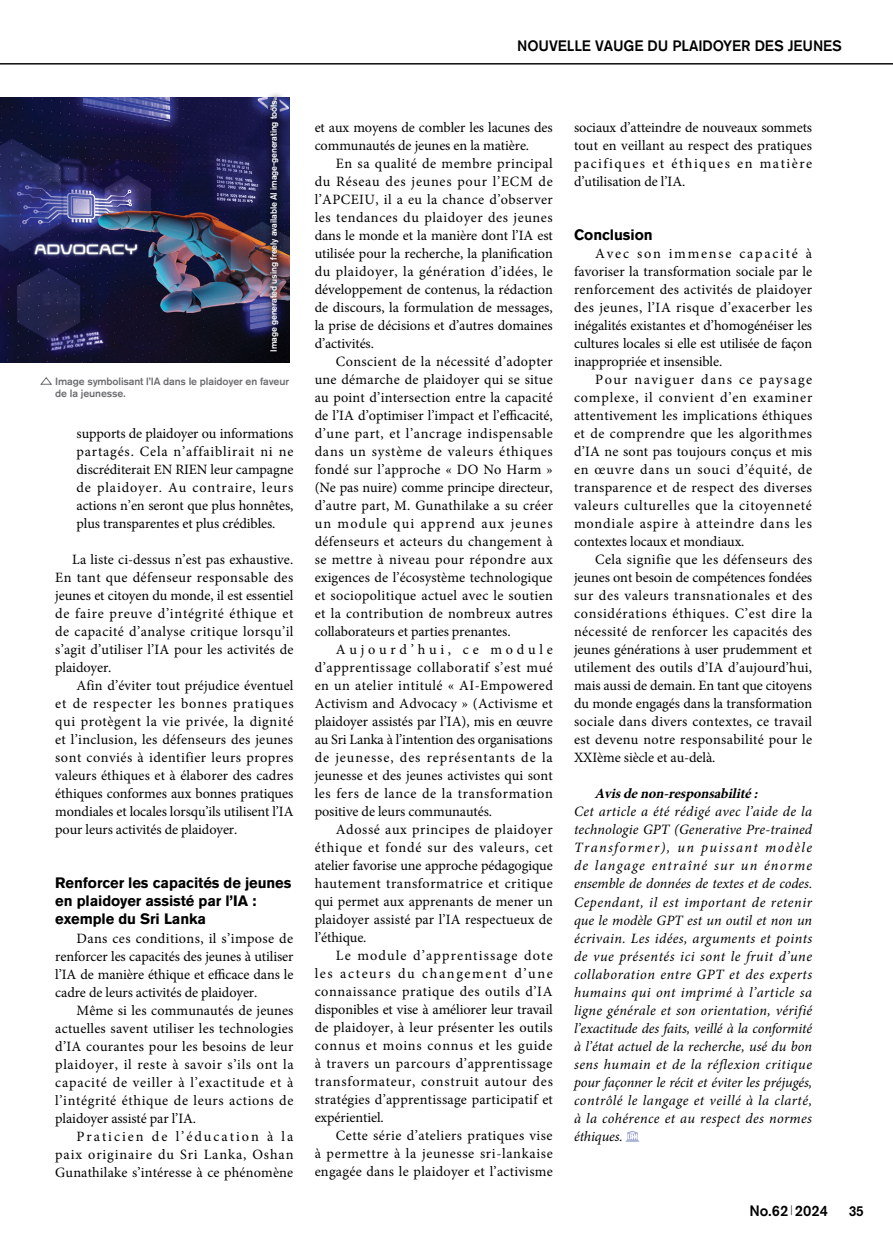
<style>
.page{position:relative;width:893px;height:1255px;background:#fff}
.page>*{position:absolute;margin:0;border:0;box-sizing:border-box;transform-origin:0 0}
.t1{font:700 15px/18px "Akzidenz Grotesk BQ";letter-spacing:-.005em;color:#000}
.t2{font:500 15px "Akzidenz Grotesk BQ";letter-spacing:-.005em;color:#000}
.t3{font:14.25px/18px "Minion Pro";letter-spacing:-.005em;color:#000;text-align:justify}
.t4{font:italic 14.25px/18px "Minion Pro";letter-spacing:.025em;color:#000;text-align:justify}
.t5{font:italic 700 14.25px "Minion Pro";color:#000}
.t6{font:500 14.25px "Akzidenz Grotesk BQ";color:#000;scale:.95 1}
.t7{font:500 10.5px/12.6px "Akzidenz Grotesk BQ";letter-spacing:-.015em;color:#6d6e71}
.t8{font:500 9px "Akzidenz Grotesk BQ";letter-spacing:-.015em;color:#fff}
.s1{font-family:"Apple SD Gothic Neo";font-weight:700;font-size:10.5px}
</style>
<div class="page">
<hr style="left:0;top:64px;width:893px;height:1px;background:#000">
<svg style="left:627px;top:1131px;width:11px;height:2px"></svg>
<img style="left:0;top:98px;width:289px;height:264px">
<svg style="left:40px;top:377px;width:12px;height:8px"></svg>
<div style="left:262px;top:90px;width:25px;height:269px;background:#000;opacity:.39"></div>
<p class="t8" style="left:268px;top:352px;width:255px;rotate:-90deg">Image generated using freely available AI image-generating tools.</p>
<p class="t7" style="left:55px;top:374px;width:235px">Image symbolisant l’IA dans le plaidoyer en faveur de la jeunesse.</p>
<p class="t3" style="left:77px;top:425px;width:218px">supports de plaidoyer ou informations partagés. Cela n’affaiblirait ni ne discréditerait EN RIEN leur campagne de plaidoyer. Au contraire, leurs actions n’en seront que plus honnêtes, plus transparentes et plus crédibles.</p>
<p class="t3" style="left:55px;top:551px;width:240px;text-indent:17px">La liste ci-dessus n’est pas exhaustive.<br>En tant que défenseur responsable des jeunes et citoyen du monde, il est essentiel de faire preuve d’intégrité éthique et de capacité d’analyse critique lorsqu’il s’agit d’utiliser l’IA pour les activités de plaidoyer.</p>
<p class="t3" style="left:55px;top:676px;width:240px;text-indent:21px">Afin d’éviter tout préjudice éventuel et de respecter les bonnes pratiques qui protègent la vie privée, la dignité et l’inclusion, les défenseurs des jeunes sont conviés à identifier leurs propres valeurs éthiques et à élaborer des cadres éthiques conformes aux bonnes pratiques mondiales et locales lorsqu’ils utilisent l’IA pour leurs activités de plaidoyer.</p>
<p class="t1" style="left:55px;top:874px;width:238px">Renforcer les capacités de jeunes en plaidoyer assisté par l’IA : exemple du Sri Lanka</p>
<p class="t3" style="left:55px;top:929px;width:240px;text-indent:21px">Dans ces conditions, il s’impose de renforcer les capacités des jeunes à utiliser l’IA de manière éthique et efficace dans le cadre de leurs activités de plaidoyer.</p>
<p class="t3" style="left:55px;top:1001px;width:240px;text-indent:21px">Même si les communautés de jeunes actuelles savent utiliser les technologies d’IA courantes pour les besoins de leur plaidoyer, il reste à savoir s’ils ont la capacité de veiller à l’exactitude et à l’intégrité éthique de leurs actions de plaidoyer assisté par l’IA.</p>
<p class="t3" style="left:55px;top:1126px;width:240px;text-indent:21px">Praticien de l’éducation à la paix originaire du Sri Lanka, Oshan Gunathilake s’intéresse à ce phénomène</p>
<p class="t2" style="left:517px;top:37px;width:326px">NOUVELLE VAUGE DU PLAIDOYER DES JEUNES</p>
<p class="t3" style="left:315px;top:118px;width:240px">et aux moyens de combler les lacunes des communautés de jeunes en la matière.</p>
<p class="t3" style="left:315px;top:154px;width:240px;text-indent:21px">En sa qualité de membre principal du Réseau des jeunes pour l’ECM de l’APCEIU, il a eu la chance d’observer les tendances du plaidoyer des jeunes dans le monde et la manière dont l’IA est utilisée pour la recherche, la planification du plaidoyer, la génération d’idées, le développement de contenus, la rédaction de discours, la formulation de messages, la prise de décisions et d’autres domaines d’activités.</p>
<p class="t3" style="left:315px;top:352px;width:240px;text-indent:21px">Conscient de la nécessité d’adopter une démarche de plaidoyer qui se situe au point d’intersection entre la capacité de l’IA d’optimiser l’impact et l’efficacité, d’une part, et l’ancrage indispensable dans un système de valeurs éthiques fondé sur l’approche « DO No Harm » (Ne pas nuire) comme principe directeur, d’autre part, M. Gunathilake a su créer un module qui apprend aux jeunes défenseurs et acteurs du changement à se mettre à niveau pour répondre aux exigences de l’écosystème technologique et sociopolitique actuel avec le soutien et la contribution de nombreux autres collaborateurs et parties prenantes.</p>
<p class="t3" style="left:315px;top:640px;width:240px;text-indent:21px">Aujourd’hui, ce module d’apprentissage collaboratif s’est mué en un atelier intitulé « AI-Empowered Activism and Advocacy » (Activisme et plaidoyer assistés par l’IA), mis en œuvre au Sri Lanka à l’intention des organisations de jeunesse, des représentants de la jeunesse et des jeunes activistes qui sont les fers de lance de la transformation positive de leurs communautés.</p>
<p class="t3" style="left:315px;top:820px;width:240px;text-indent:21px">Adossé aux principes de plaidoyer éthique et fondé sur des valeurs, cet atelier favorise une approche pédagogique hautement transformatrice et critique qui permet aux apprenants de mener un plaidoyer assisté par l’IA respectueux de l’éthique.</p>
<p class="t3" style="left:315px;top:946px;width:240px;text-indent:21px">Le module d’apprentissage dote les acteurs du changement d’une connaissance pratique des outils d’IA disponibles et vise à améliorer leur travail de plaidoyer, à leur présenter les outils connus et moins connus et les guide à travers un parcours d’apprentissage transformateur, construit autour des stratégies d’apprentissage participatif et expérientiel.</p>
<p class="t3" style="left:315px;top:1126px;width:240px;text-indent:21px">Cette série d’ateliers pratiques vise à permettre à la jeunesse sri-lankaise engagée dans le plaidoyer et l’activisme</p>
<p class="t3" style="left:574px;top:118px;width:240px">sociaux d’atteindre de nouveaux sommets tout en veillant au respect des pratiques pacifiques et éthiques en matière d’utilisation de l’IA.</p>
<p class="t1" style="left:574px;top:226px;width:80px">Conclusion</p>
<p class="t3" style="left:574px;top:245px;width:240px;text-indent:21px">Avec son immense capacité à favoriser la transformation sociale par le renforcement des activités de plaidoyer des jeunes, l’IA risque d’exacerber les inégalités existantes et d’homogénéiser les cultures locales si elle est utilisée de façon inappropriée et insensible.</p>
<p class="t3" style="left:574px;top:371px;width:240px;text-indent:21px">Pour naviguer dans ce paysage complexe, il convient d’en examiner attentivement les implications éthiques et de comprendre que les algorithmes d’IA ne sont pas toujours conçus et mis en œuvre dans un souci d’équité, de transparence et de respect des diverses valeurs culturelles que la citoyenneté mondiale aspire à atteindre dans les contextes locaux et mondiaux.</p>
<p class="t3" style="left:574px;top:550px;width:240px;text-indent:21px">Cela signifie que les défenseurs des jeunes ont besoin de compétences fondées sur des valeurs transnationales et des considérations éthiques. C’est dire la nécessité de renforcer les capacités des jeunes générations à user prudemment et utilement des outils d’IA d’aujourd’hui, mais aussi de demain. En tant que citoyens du monde engagés dans la transformation sociale dans divers contextes, ce travail est devenu notre responsabilité pour le XXIème siècle et au-delà.</p>
<p class="t5" style="left:594px;top:783px;width:169px">Avisdenon-responsabilité:</p>
<p class="t4" style="left:574px;top:802px;width:240px">Cet article a été rédigé avec l’aide de la technologie GPT (Generative Pre-trained Transformer), un puissant modèle de langage entraîné sur un énorme ensemble de données de textes et de codes.<br>Cependant, il est important de retenir que le modèle GPT est un outil et non un écrivain. Les idées, arguments et points de vue présentés ici sont le fruit d’une collaboration entre GPT et des experts humains qui ont imprimé à l’article sa ligne générale et son orientation, vérifié l’exactitude des faits, veillé à la conformité à l’état actuel de la recherche, usé du bon sens humain et de la réflexion critique pour façonner le récit et éviter les préjugés, contrôlé le langage et veillé à la clarté, à la cohérence et au respect des normes éthiques.</p>
<p class="t2" style="left:749px;top:1201px;width:80px">No.62<span class="s1">┃</span>2024</p>
<p class="t6" style="left:849px;top:1201px;width:17px">35</p>
</div>
